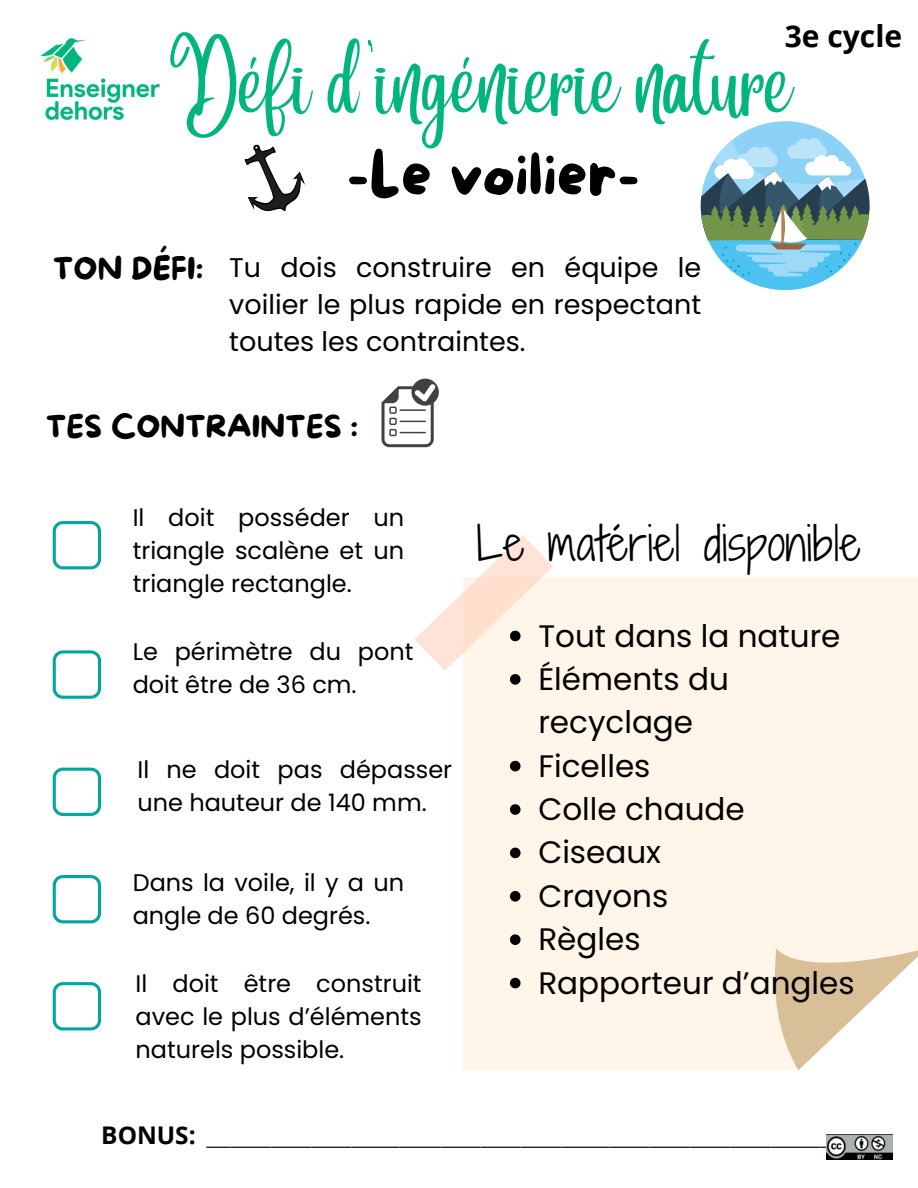
<style>
.page{position:relative;width:918px;height:1188px;background:#fff}
.page>*{position:absolute;margin:0;border:0;box-sizing:border-box;transform-origin:0 0}
.t1{font:70.5px "Angelina";color:#00b57e}
.t2{font:60.6px "More Sugar";color:#000}
.t3{font:45.15px "Shadows Into Light Two";letter-spacing:.01em;color:#000}
.t4{font:31.05px/43.3px "Poppins";color:#000}
.t5{font:31.05px "More Sugar";color:#000}
.t6{font:700 30px "Open Sans";color:#000}
.t7{font:27px/37.2px "Poppins";color:#000;text-align:justify}
.t8{font:24px/32.8px "Poppins";color:#000}
.t9{font:18px "Open Sans";color:#000}
.s1{font-weight:700;font-size:24.45px}
</style>
<div class="page">
<div style="left:463px;top:577px;width:455px;height:493px;background:#fff6e9"></div>
<svg style="left:772px;top:949px;width:146px;height:121px"></svg>
<svg style="left:382px;top:379px;width:57px;height:68px"></svg>
<svg style="left:53px;top:521px;width:48px;height:48px"></svg>
<svg style="left:53px;top:650px;width:48px;height:49px"></svg>
<svg style="left:53px;top:768px;width:48px;height:48px"></svg>
<svg style="left:53px;top:982px;width:48px;height:48px"></svg>
<svg style="left:701px;top:121px;width:168px;height:169px"></svg>
<svg style="left:244px;top:144px;width:61px;height:68px"></svg>
<img style="left:40px;top:38px;width:120px;height:83px">
<svg style="left:53px;top:875px;width:48px;height:48px"></svg>
<svg style="left:414px;top:535px;width:139px;height:150px"></svg>
<svg style="left:510px;top:761px;width:11px;height:10px"></svg>
<svg style="left:510px;top:804px;width:11px;height:11px"></svg>
<svg style="left:510px;top:848px;width:11px;height:10px"></svg>
<svg style="left:510px;top:891px;width:11px;height:11px"></svg>
<svg style="left:510px;top:934px;width:11px;height:11px"></svg>
<svg style="left:510px;top:978px;width:11px;height:10px"></svg>
<img style="left:826px;top:1135px;width:67px;height:24px">
<p class="t6" style="left:785px;top:15px;width:119px">3e cycle</p>
<h1 class="t1" style="left:168px;top:70px;width:627px">Défi d'ingénierie nature</h1>
<h2 class="t2" style="left:347px;top:127px;width:294px">-Le voilier-</h2>
<p class="t5" style="left:53px;top:244px;width:152px">TON DÉFI:</p>
<p class="t7" style="left:229px;top:249px;width:473px">Tu dois construire en équipe le voilier le plus rapide en respectant toutes les contraintes.</p>
<p class="t5" style="left:46px;top:402px;width:314px">TES CONTRAINTES :</p>
<p class="t8" style="left:133px;top:501px;width:273px;text-align:justify">Il doit posséder un triangle scalène et un triangle rectangle.</p>
<p class="t8" style="left:133px;top:635px;width:282px">Le périmètre du pont doit être de 36 cm.</p>
<p class="t8" style="left:137px;top:754px;width:316px">Il ne doit pas dépasser une hauteur de 140 mm.</p>
<p class="t8" style="left:133px;top:866px;width:273px">Dans la voile, il y a un angle de 60 degrés.</p>
<p class="t8" style="left:136px;top:967px;width:288px;text-align:justify">Il doit être construit avec le plus d’éléments naturels possible.</p>
<h3 class="t3" style="left:476px;top:511px;width:386px">Le matériel disponible</h3>
<p class="t4" style="left:538px;top:614px;width:318px">Tout dans la nature<br>Éléments du recyclage<br>Ficelles<br>Colle chaude<br>Ciseaux<br>Crayons<br>Règles<br>Rapporteur d’angles</p>
<p class="t9" style="left:101px;top:1126px;width:752px"><span class="s1">BONUS:</span> ________________________________________________________________________________</p>
</div>
